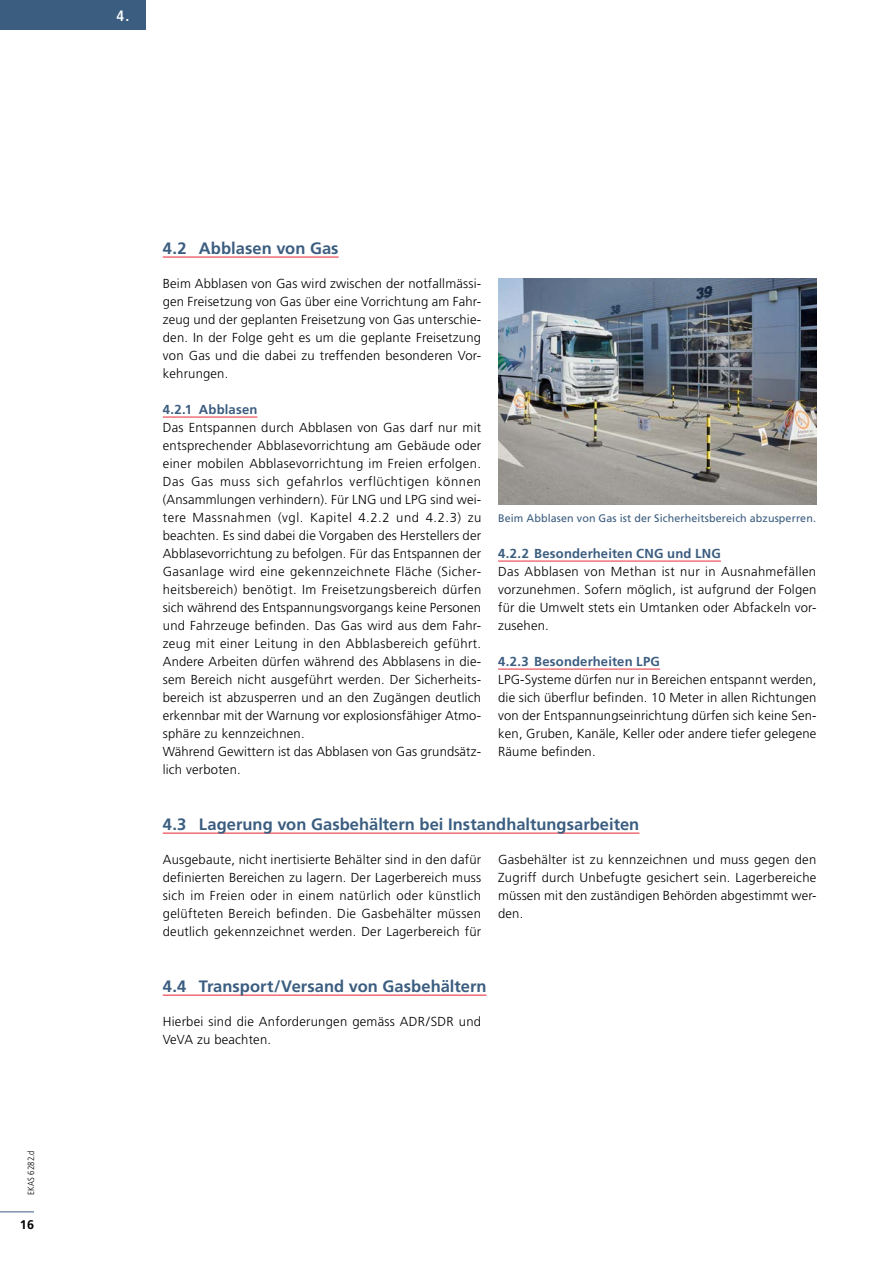
<style>
.page{position:relative;width:893px;height:1263px;background:#fff}
.page>*{position:absolute;margin:0;border:0;box-sizing:border-box;transform-origin:0 0}
.t1{font:700 16.5px "Frutiger LT Std";color:#3b5d80}
.t2{font:700 condensed 15px "Frutiger LT Std";color:#fff}
.t3{font:300 13.05px/18px "Frutiger LT Std";letter-spacing:.015em;color:#000;text-align:justify}
.t4{font:700 13.05px "Frutiger LT Std";letter-spacing:.01em;color:#3b5d80}
.t5{font:700 12.6px "Frutiger LT Std";color:#000}
.t6{font:10.95px "Frutiger LT Std";letter-spacing:.01em;color:#3b5d80}
.t7{font:300 condensed 9px "Frutiger LT Std";letter-spacing:.015em;color:#000}
</style>
<div class="page">
<div style="left:0;top:0;width:146px;height:30px;background:#3b5d80"></div>
<hr style="left:163px;top:417px;width:94px;height:1px;background:#e62e3a">
<hr style="left:498px;top:561px;width:223px;height:1px;background:#e62e3a">
<hr style="left:498px;top:669px;width:162px;height:1px;background:#e62e3a">
<hr style="left:163px;top:256px;width:176px;height:2px;background:#e62e3a">
<img style="left:498px;top:278px;width:318px;height:226px">
<hr style="left:163px;top:832px;width:476px;height:2px;background:#e62e3a">
<hr style="left:163px;top:994px;width:323px;height:2px;background:#e62e3a">
<hr style="left:0;top:1211px;width:34px;height:1px;background:#3b5d80">
<p class="t2" style="left:116px;top:6px;width:14px">4.</p>
<p class="t7" style="left:26px;top:1195px;width:46px;rotate:-90deg">EKAS 6282.d</p>
<p class="t5" style="left:20px;top:1217px;width:16px">16</p>
<p class="t1" style="left:163px;top:239px;width:177px">4.2 Abblasen von Gas</p>
<p class="t3" style="left:163px;top:275px;width:320px">Beim Abblasen von Gas wird zwischen der notfallmässi&shy;gen Freisetzung von Gas über eine Vorrichtung am Fahr&shy;zeug und der geplanten Freisetzung von Gas unterschie&shy;den. In der Folge geht es um die geplante Freisetzung von Gas und die dabei zu treffenden besonderen Vor&shy;kehrungen.</p>
<p class="t4" style="left:163px;top:402px;width:96px">4.2.1 Abblasen</p>
<p class="t3" style="left:163px;top:419px;width:320px;text-align:left">Das Entspannen durch Abblasen von Gas darf nur mit entsprechender Abblasevorrichtung am Gebäude oder einer mobilen Abblasevorrichtung im Freien erfolgen.<br>Das Gas muss sich gefahrlos verflüchtigen können (Ansammlungen verhindern). Für LNG und LPG sind wei&shy;tere Massnahmen (vgl. Kapitel 4.2.2 und 4.2.3) zu beachten. Es sind dabei die Vorgaben des Herstellers der Abblasevorrichtung zu befolgen. Für das Entspannen der Gasanlage wird eine gekennzeichnete Fläche (Sicher&shy;heitsbereich) benötigt. Im Freisetzungsbereich dürfen sich während des Entspannungsvorgangs keine Personen und Fahrzeuge befinden. Das Gas wird aus dem Fahr&shy;zeug mit einer Leitung in den Abblasbereich geführt.<br>Andere Arbeiten dürfen während des Abblasens in die&shy;sem Bereich nicht ausgeführt werden. Der Sicherheits&shy;bereich ist abzusperren und an den Zugängen deutlich erkennbar mit der Warnung vor explosionsfähiger Atmo&shy;sphäre zu kennzeichnen.<br>Während Gewittern ist das Abblasen von Gas grundsätz&shy;lich verboten.</p>
<p class="t6" style="left:498px;top:512px;width:319px">Beim Abblasen von Gas ist der Sicherheitsbereich abzusperren.</p>
<p class="t4" style="left:498px;top:546px;width:224px">4.2.2 Besonderheiten CNG und LNG</p>
<p class="t3" style="left:498px;top:563px;width:320px">Das Abblasen von Methan ist nur in Ausnahmefällen vorzunehmen. Sofern möglich, ist aufgrund der Folgen für die Umwelt stets ein Umtanken oder Abfackeln vor&shy;zusehen.</p>
<p class="t4" style="left:498px;top:654px;width:163px">4.2.3 Besonderheiten LPG</p>
<p class="t3" style="left:498px;top:671px;width:320px">LPG-Systeme dürfen nur in Bereichen entspannt werden, die sich überflur befinden. 10 Meter in allen Richtungen von der Entspannungseinrichtung dürfen sich keine Sen&shy;ken, Gruben, Kanäle, Keller oder andere tiefer gelegene Räume befinden.</p>
<p class="t1" style="left:163px;top:815px;width:478px">4.3 Lagerung von Gasbehältern bei Instandhaltungsarbeiten</p>
<p class="t3" style="left:163px;top:851px;width:320px">Ausgebaute, nicht inertisierte Behälter sind in den dafür definierten Bereichen zu lagern. Der Lagerbereich muss sich im Freien oder in einem natürlich oder künstlich gelüfteten Bereich befinden. Die Gasbehälter müssen deutlich gekennzeichnet werden. Der Lagerbereich für</p>
<p class="t3" style="left:498px;top:851px;width:320px">Gasbehälter ist zu kennzeichnen und muss gegen den Zugriff durch Unbefugte gesichert sein. Lagerbereiche müssen mit den zuständigen Behörden abgestimmt wer&shy;den.</p>
<p class="t1" style="left:163px;top:977px;width:325px">4.4 Transport/Versand von Gasbehältern</p>
<p class="t3" style="left:163px;top:1013px;width:320px">Hierbei sind die Anforderungen gemäss ADR/SDR und<br>VeVA zu beachten.</p>
</div>
